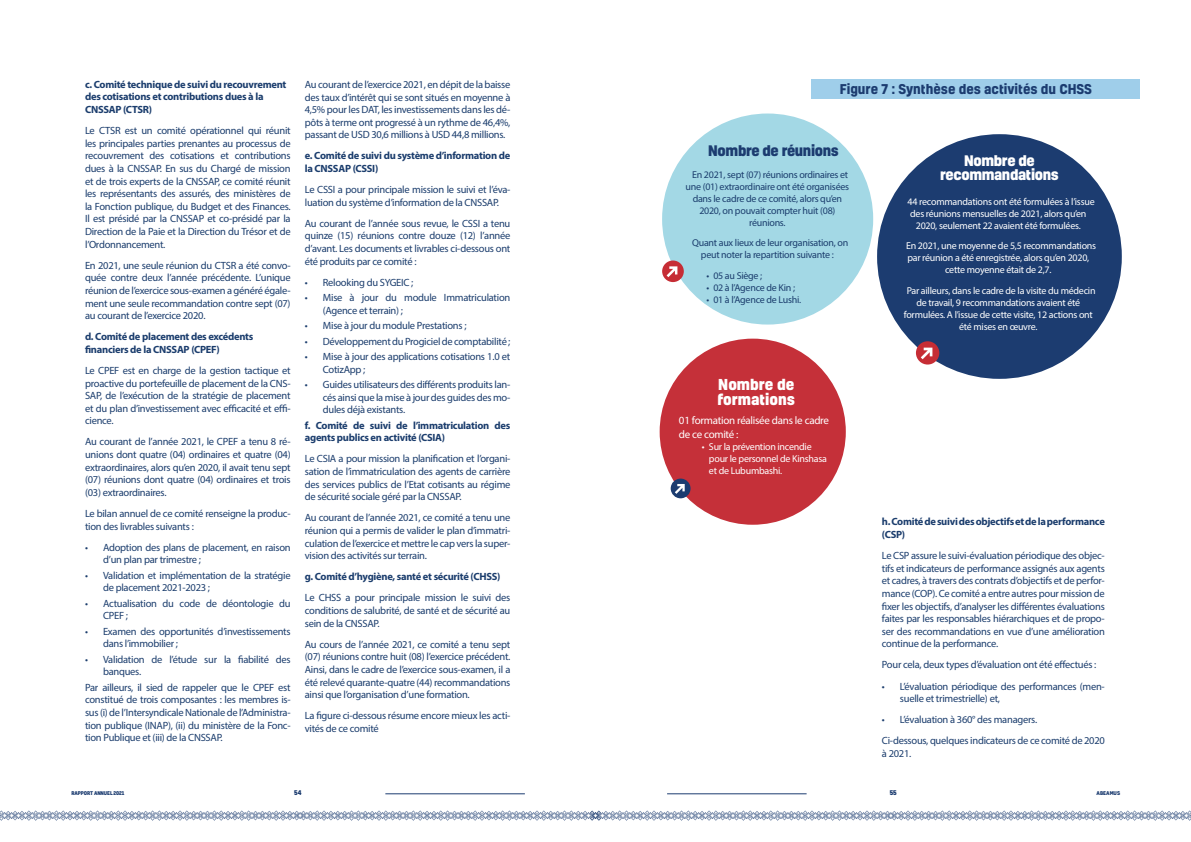
<style>
.page{position:relative;width:1191px;height:842px;background:#fff}
.page>*{position:absolute;margin:0;border:0;box-sizing:border-box;transform-origin:0 0}
.t1{font:800 14.5px/14.2px "Kelson";color:#fff}
.t2{font:800 14px/14.2px "Kelson";letter-spacing:-.025em;color:#fff;text-align:center}
.t3{font:800 14px "Kelson";letter-spacing:-.025em;color:#1c3c70}
.t4{font:700 13px "Kelson";color:#1c3c70}
.t5{font:11px/13.2px "Myriad Pro";letter-spacing:-.025em;color:#fff}
.t6{font:10.5px/12.6px "Myriad Pro";letter-spacing:-.025em;color:#1b3d6d;text-align:justify}
.t7{font:700 10.5px/12.6px "Myriad Pro";letter-spacing:-.025em;color:#1b3d6d}
.t8{font:10px/12px "Myriad Pro";letter-spacing:-.025em;color:#fff;text-align:center}
.t9{font:10px/12px "Myriad Pro";letter-spacing:-.025em;color:#1b3d6d;text-align:center}
.t10{font:800 6.3px "Kelson";color:#1c3c70}
.t11{font:800 5px "Kelson";letter-spacing:-.02em;color:#1c3c70}
.t12{font:800 5px "Kelson";color:#1c3c70}
</style>
<div class="page">
<div style="left:811px;top:79px;width:329px;height:20px;background:#9fceea"></div>
<div style="left:662px;top:114px;width:211px;height:211px;background:#a3d8e5;border-radius:50%"></div>
<svg style="left:662px;top:260px;width:22px;height:22px"></svg>
<div style="left:659px;top:339px;width:187px;height:186px;background:#c53039;border-radius:50%"></div>
<svg style="left:670px;top:479px;width:20px;height:19px"></svg>
<div style="left:877px;top:134px;width:244px;height:245px;background:#1c3c70;border-radius:50%"></div>
<svg style="left:916px;top:341px;width:23px;height:24px"></svg>
<hr style="left:385px;top:794px;width:140px;height:1px;background:#1c3c70">
<hr style="left:667px;top:794px;width:139px;height:1px;background:#1c3c70">
<svg style="left:0;top:810px;width:1191px;height:11px"></svg>
<p class="t7" style="left:85px;top:78px;width:203px">c. Comité technique de suivi du recouvrement des cotisations et contributions dues à la<br>CNSSAP (CTSR)</p>
<p class="t6" style="left:85px;top:124px;width:207px">Le CTSR est un comité opérationnel qui réunit les principales parties prenantes au processus de recouvrement des cotisations et contributions dues à la CNSSAP. En sus du Chargé de mission et de trois experts de la CNSSAP, ce comité réunit les représentants des assurés, des ministères de la Fonction publique, du Budget et des Finances.<br>Il est présidé par la CNSSAP et co-présidé par la Direction de la Paie et la Direction du Trésor et de l’Ordonnancement.</p>
<p class="t6" style="left:85px;top:259px;width:207px">En 2021, une seule réunion du CTSR a été convo&shy;quée contre deux l’année précédente. L’unique réunion de l’exercice sous-examen a généré égale&shy;ment une seule recommandation contre sept (07) au courant de l’exercice 2020.</p>
<p class="t7" style="left:85px;top:330px;width:170px">d. Comité de placement des excédents financiers de la CNSSAP (CPEF)</p>
<p class="t6" style="left:85px;top:364px;width:207px">Le CPEF est en charge de la gestion tactique et proactive du portefeuille de placement de la CNS-SAP, de l’exécution de la stratégie de placement et du plan d’investissement avec efficacité et effi&shy;cience.</p>
<p class="t6" style="left:85px;top:435px;width:207px">Au courant de l’année 2021, le CPEF a tenu 8 ré&shy;unions dont quatre (04) ordinaires et quatre (04) extraordinaires, alors qu’en 2020, il avait tenu sept (07) réunions dont quatre (04) ordinaires et trois (03) extraordinaires.</p>
<p class="t6" style="left:85px;top:507px;width:207px">Le bilan annuel de ce comité renseigne la produc&shy;tion des livrables suivants :</p>
<p class="t6" style="left:103px;top:541px;width:189px;text-indent:-18px">• Adoption des plans de placement, en raison d’un plan par trimestre ;</p>
<p class="t6" style="left:103px;top:569px;width:189px;text-indent:-18px">• Validation et implémentation de la stratégie de placement 2021-2023 ;</p>
<p class="t6" style="left:103px;top:597px;width:189px;text-indent:-18px">• Actualisation du code de déontologie du<br>CPEF ;</p>
<p class="t6" style="left:103px;top:625px;width:189px;text-indent:-18px">• Examen des opportunités d’investissements dans l’immobilier ;</p>
<p class="t6" style="left:103px;top:653px;width:189px;text-indent:-18px">• Validation de l’étude sur la fiabilité des banques.</p>
<p class="t6" style="left:85px;top:681px;width:207px">Par ailleurs, il sied de rappeler que le CPEF est constitué de trois composantes : les membres is&shy;sus (i) de l’Intersyndicale Nationale de l’Administra&shy;tion publique (INAP), (ii) du ministère de la Fonc&shy;tion Publique et (iii) de la CNSSAP.</p>
<p class="t6" style="left:305px;top:78px;width:207px">Au courant de l’exercice 2021, en dépit de la baisse des taux d’intérêt qui se sont situés en moyenne à 4,5% pour les DAT, les investissements dans les dé&shy;pôts à terme ont progressé à un rythme de 46,4%, passant de USD 30,6 millions à USD 44,8 millions.</p>
<p class="t7" style="left:305px;top:149px;width:207px">e. Comité de suivi du système d’information de la CNSSAP (CSSI)</p>
<p class="t6" style="left:305px;top:183px;width:207px">Le CSSI a pour principale mission le suivi et l’éva&shy;luation du système d’information de la CNSSAP.</p>
<p class="t6" style="left:305px;top:217px;width:207px">Au courant de l’année sous revue, le CSSI a tenu quinze (15) réunions contre douze (12) l’année d’avant. Les documents et livrables ci-dessous ont été produits par ce comité :</p>
<p class="t6" style="left:305px;top:276px;width:110px">• Relooking du SYGEIC ;</p>
<p class="t6" style="left:323px;top:291px;width:189px;text-indent:-18px">• Mise à jour du module Immatriculation (Agence et terrain) ;</p>
<p class="t6" style="left:305px;top:319px;width:163px">• Mise à jour du module Prestations ;</p>
<p class="t6" style="left:305px;top:335px;width:207px">• Développement du Progiciel de comptabilité ;</p>
<p class="t6" style="left:323px;top:350px;width:189px;text-indent:-18px">• Mise à jour des applications cotisations 1.0 et<br>CotizApp ;</p>
<p class="t6" style="left:323px;top:378px;width:189px;text-indent:-18px">• Guides utilisateurs des différents produits lan&shy;cés ainsi que la mise à jour des guides des mo&shy;dules déjà existants.</p>
<p class="t7" style="left:305px;top:419px;width:207px">f. Comité de suivi de l’immatriculation des agents publics en activité (CSIA)</p>
<p class="t6" style="left:305px;top:452px;width:207px">Le CSIA a pour mission la planification et l’organi&shy;sation de l’immatriculation des agents de carrière des services publics de l’Etat cotisants au régime de sécurité sociale géré par la CNSSAP.</p>
<p class="t6" style="left:305px;top:511px;width:207px">Au courant de l’année 2021, ce comité a tenu une réunion qui a permis de valider le plan d’immatri&shy;culation de l’exercice et mettre le cap vers la super&shy;vision des activités sur terrain.</p>
<p class="t7" style="left:305px;top:570px;width:197px">g. Comité d’hygiène, santé et sécurité (CHSS)</p>
<p class="t6" style="left:305px;top:591px;width:207px">Le CHSS a pour principale mission le suivi des conditions de salubrité, de santé et de sécurité au sein de la CNSSAP.</p>
<p class="t6" style="left:305px;top:638px;width:207px">Au cours de l’année 2021, ce comité a tenu sept (07) réunions contre huit (08) l’exercice précédent.<br>Ainsi, dans le cadre de l’exercice sous-examen, il a été relevé quarante-quatre (44) recommandations ainsi que l’organisation d’une formation.</p>
<p class="t6" style="left:305px;top:709px;width:207px">La figure ci-dessous résume encore mieux les acti&shy;vités de ce comité</p>
<p class="t4" style="left:839px;top:80px;width:254px">Figure 7 : Synthèse des activités du CHSS</p>
<h2 class="t3" style="left:708px;top:141px;width:132px">Nombre de réunions</h2>
<p class="t9" style="left:685px;top:168px;width:165px">En 2021, sept (07) réunions ordinaires et une (01) extraordinaire ont été organisées dans le cadre de ce comité, alors qu’en 2020, on pouvait compter huit (08) réunions.</p>
<p class="t9" style="left:692px;top:237px;width:158px">Quant aux lieux de leur organisation, on peut noter la repartition suivante :</p>
<p class="t9" style="left:706px;top:269px;width:57px">• 05 au Siège ;</p>
<p class="t9" style="left:706px;top:281px;width:90px">• 02 à l’Agence de Kin ;</p>
<p class="t9" style="left:706px;top:293px;width:96px">• 01 à l’Agence de Lushi.</p>
<h1 class="t1" style="left:717px;top:377px;width:79px">Nombre de formations</h1>
<p class="t5" style="left:679px;top:414px;width:151px">01 formation réalisée dans le cadre de ce comité :</p>
<p class="t8" style="left:709px;top:440px;width:119px;text-align:left;text-indent:-7px">• Sur la prévention incendie pour le personnel de Kinshasa et de Lubumbashi.</p>
<h2 class="t2" style="left:940px;top:153px;width:120px">Nombre de recommandations</h2>
<p class="t8" style="left:907px;top:195px;width:188px">44 recommandations ont été formulées à l’issue des réunions mensuelles de 2021, alors qu’en<br>2020, seulement 22 avaient été formulées.</p>
<p class="t8" style="left:906px;top:240px;width:192px">En 2021, une moyenne de 5,5 recommandations par réunion a été enregistrée, alors qu’en 2020, cette moyenne était de 2,7.</p>
<p class="t8" style="left:903px;top:284px;width:193px">Par ailleurs, dans le cadre de la visite du médecin de travail, 9 recommandations avaient été formulées. A l’issue de cette visite, 12 actions ont été mises en œuvre.</p>
<p class="t7" style="left:882px;top:515px;width:224px">h. Comité de suivi des objectifs et de la performance (CSP)</p>
<p class="t6" style="left:882px;top:549px;width:224px">Le CSP assure le suivi-évaluation périodique des objec&shy;tifs et indicateurs de performance assignés aux agents et cadres, à travers des contrats d’objectifs et de perfor&shy;mance (COP). Ce comité a entre autres pour mission de fixer les objectifs, d’analyser les différentes évaluations faites par les responsables hiérarchiques et de propo&shy;ser des recommandations en vue d’une amélioration continue de la performance.</p>
<p class="t6" style="left:882px;top:658px;width:216px">Pour cela, deux types d’évaluation ont été effectués :</p>
<p class="t6" style="left:900px;top:679px;width:206px;text-indent:-18px">• L’évaluation périodique des performances (men&shy;suelle et trimestrielle) et,</p>
<p class="t6" style="left:882px;top:709px;width:224px;line-height:21.1px">• L’évaluation à 360° des managers.<br>Ci-dessous, quelques indicateurs de ce comité de 2020</p>
<p class="t6" style="left:882px;top:747px;width:31px">à 2021.</p>
<p class="t11" style="left:71px;top:790px;width:54px">RAPPORT ANNUEL 2021</p>
<p class="t10" style="left:294px;top:788px;width:9px">54</p>
<p class="t10" style="left:889px;top:788px;width:9px">55</p>
<p class="t12" style="left:1096px;top:790px;width:25px">ABEAMUS</p>
</div>
